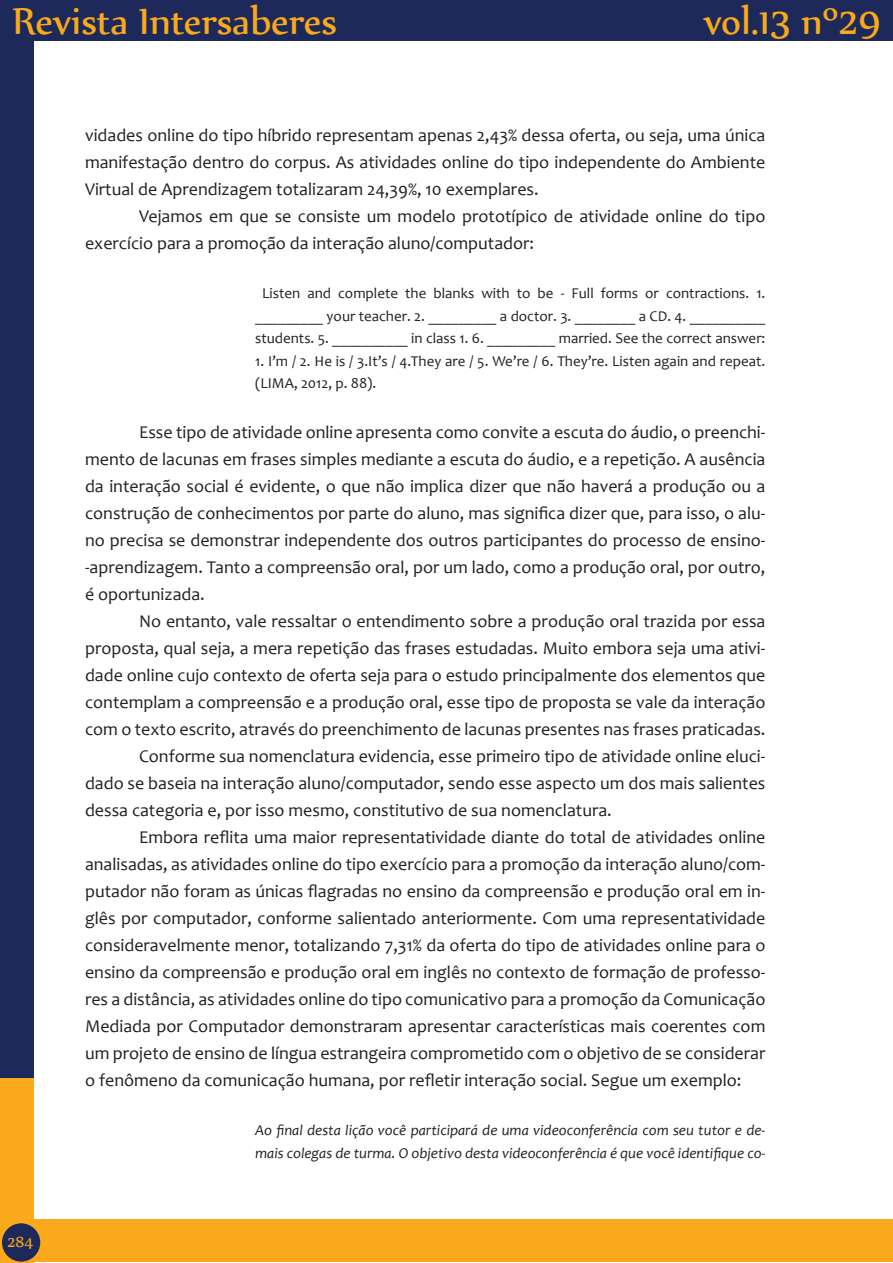
<style>
.page{position:relative;width:893px;height:1263px;background:#fff}
.page>*{position:absolute;margin:0;border:0;box-sizing:border-box;transform-origin:0 0}
.t1{font:45px "Nyala";color:#f9a91b}
.t2{font:18px/27px "Candara";color:#231f20;text-align:justify}
.t3{font:18px "Nyala";color:#f9a91b}
.t4{font:15px/22.5px "Candara";color:#231f20;text-align:center}
.t5{font:italic 15px/22.5px "Candara";color:#231f20}
</style>
<div class="page">
<div style="left:0;top:0;width:33px;height:1081px;background:#1d295a"></div>
<div style="left:0;top:0;width:893px;height:41px;background:#1d295a"></div>
<div style="left:0;top:1078px;width:33px;height:185px;background:#f9a91b"></div>
<div style="left:21px;top:1219px;width:872px;height:43px;background:#f9a91b"></div>
<div style="left:2px;top:1223px;width:38px;height:38px;background:#1d295a;border-radius:50%"></div>
<h1 class="t1" style="left:13px;top:-6px;width:326px">Revista Intersaberes</h1>
<h1 class="t1" style="left:704px;top:-6px;width:178px">vol.13 nº29</h1>
<p class="t3" style="left:8px;top:1231px;width:27px">284</p>
<p class="t2" style="left:85px;top:121px;width:682px">vidades online do tipo híbrido representam apenas 2,43% dessa oferta, ou seja, uma única manifestação dentro do corpus. As atividades online do tipo independente do Ambiente Virtual de Aprendizagem totalizaram 24,39%, 10 exemplares.</p>
<p class="t2" style="left:85px;top:202px;width:682px;text-indent:54px">Vejamos em que se consiste um modelo prototípico de atividade online do tipo exercício para a promoção da interação aluno/computador:</p>
<p class="t4" style="left:255px;top:282px;width:512px">Listen and complete the blanks with to be - Full forms or contractions. 1. _________ your teacher. 2. _________ a doctor. 3. ________ a CD. 4. __________ students. 5. __________ in class 1. 6. _________ married. See the correct answer:</p>
<p class="t4" style="left:255px;top:349px;width:512px;text-align:left">1. I’m / 2. He is / 3.It’s / 4.They are / 5. We’re / 6. They’re. Listen again and repeat. (LIMA, 2012, p. 88).</p>
<p class="t2" style="left:85px;top:418px;width:682px;text-indent:54px">Esse tipo de atividade online apresenta como convite a escuta do áudio, o preenchi&shy;mento de lacunas em frases simples mediante a escuta do áudio, e a repetição. A ausência da interação social é evidente, o que não implica dizer que não haverá a produção ou a construção de conhecimentos por parte do aluno, mas significa dizer que, para isso, o alu&shy;no precisa se demonstrar independente dos outros participantes do processo de ensino--aprendizagem. Tanto a compreensão oral, por um lado, como a produção oral, por outro, é oportunizada.</p>
<p class="t2" style="left:85px;top:607px;width:682px;text-indent:54px">No entanto, vale ressaltar o entendimento sobre a produção oral trazida por essa proposta, qual seja, a mera repetição das frases estudadas. Muito embora seja uma ativi&shy;dade online cujo contexto de oferta seja para o estudo principalmente dos elementos que contemplam a compreensão e a produção oral, esse tipo de proposta se vale da interação com o texto escrito, através do preenchimento de lacunas presentes nas frases praticadas.</p>
<p class="t2" style="left:85px;top:742px;width:682px;text-indent:54px">Conforme sua nomenclatura evidencia, esse primeiro tipo de atividade online eluci&shy;dado se baseia na interação aluno/computador, sendo esse aspecto um dos mais salientes dessa categoria e, por isso mesmo, constitutivo de sua nomenclatura.</p>
<p class="t2" style="left:85px;top:823px;width:682px;text-indent:54px">Embora reflita uma maior representatividade diante do total de atividades online analisadas, as atividades online do tipo exercício para a promoção da interação aluno/com&shy;putador não foram as únicas flagradas no ensino da compreensão e produção oral em in&shy;glês por computador, conforme salientado anteriormente. Com uma representatividade consideravelmente menor, totalizando 7,31% da oferta do tipo de atividades online para o ensino da compreensão e produção oral em inglês no contexto de formação de professo&shy;res a distância, as atividades online do tipo comunicativo para a promoção da Comunicação Mediada por Computador demonstraram apresentar características mais coerentes com um projeto de ensino de língua estrangeira comprometido com o objetivo de se considerar o fenômeno da comunicação humana, por refletir interação social. Segue um exemplo:</p>
<p class="t5" style="left:255px;top:1119px;width:512px">Ao final desta lição você participará de uma videoconferência com seu tutor e de&shy;mais colegas de turma. O objetivo desta videoconferência é que você identifique co-</p>
</div>
